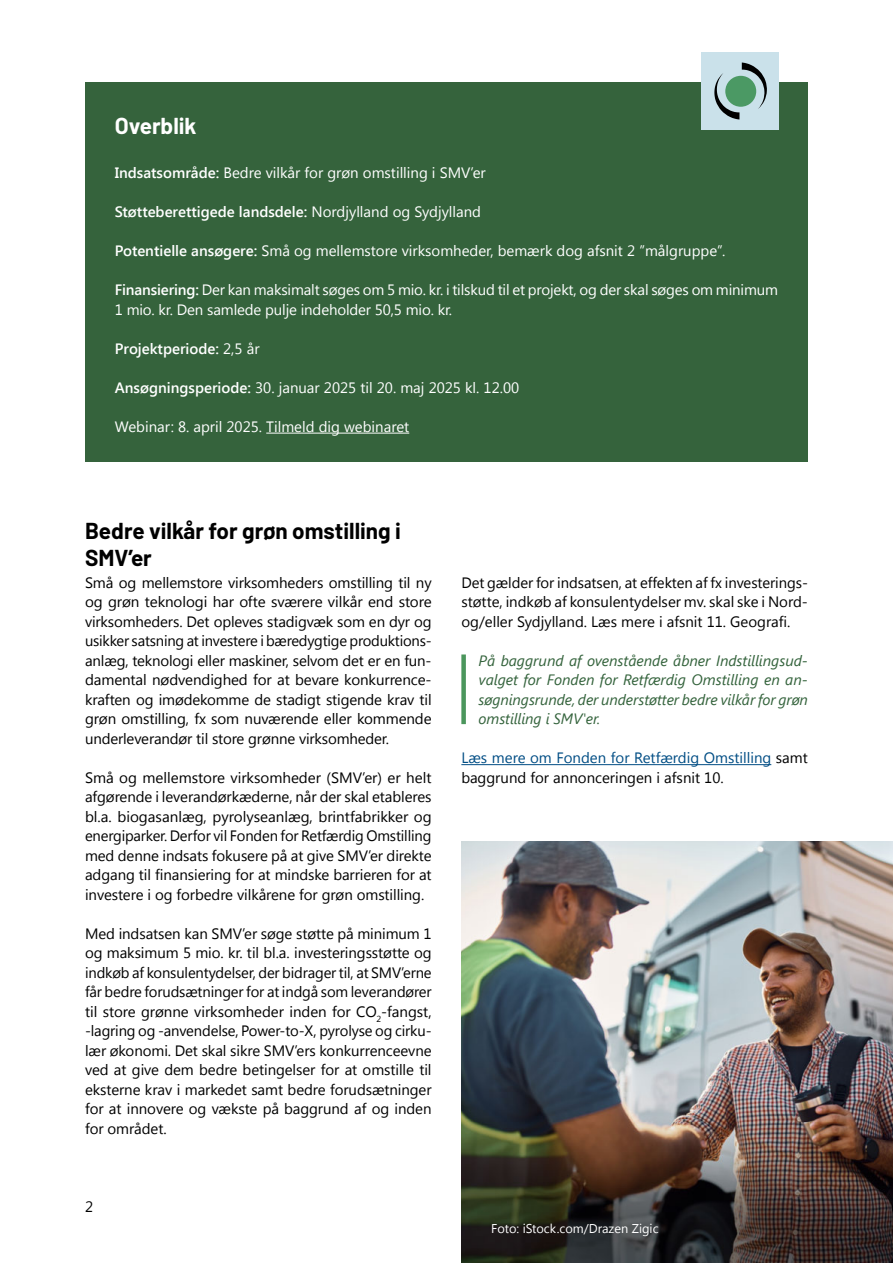
<style>
.page{position:relative;width:893px;height:1263px;background:#fff}
.page>*{position:absolute;margin:0;border:0;box-sizing:border-box;transform-origin:0 0}
.t1{font:700 22.5px/27px "Barlow";color:#000}
.t2{font:700 22.5px "Barlow";color:#fff}
.t3{font:15px/19.5px "Segoe UI";letter-spacing:-.005em;color:#000;text-align:justify}
.t4{font:15px/19.5px "Segoe UI";color:#fff}
.t5{font:italic 15px/19.5px "Segoe UI";letter-spacing:-.005em;color:#34633c;text-align:justify}
.t6{font:600 15px "Segoe UI";color:#fff}
.t7{font:12.75px "Segoe UI";color:#fff}
.s1{font-weight:600}
.s2{font-weight:400}
.s3{font-family:"Segoe UI2"}
.s4{color:#004d84}
</style>
<div class="page">
<div style="left:85px;top:82px;width:723px;height:380px;background:#35633c"></div>
<hr style="left:266px;top:433px;width:143px;height:1px;background:#fff">
<div style="left:701px;top:52px;width:77px;height:78px;background:#cae1ea"></div>
<svg style="left:714px;top:63px;width:53px;height:56px"></svg>
<div style="left:461px;top:654px;width:5px;height:70px;background:#4b965c"></div>
<hr style="left:461px;top:764px;width:310px;height:1px;background:#004d84">
<img style="left:461px;top:841px;width:432px;height:422px">
<h1 class="t2" style="left:115px;top:110px;width:83px">Overblik</h1>
<p class="t4" style="left:115px;top:163px;width:372px"><span class="s1">Indsatsområde:</span> Bedre vilkår for grøn omstilling i SMV’er</p>
<p class="t6" style="left:115px;top:201px;width:368px">Støtteberettigede landsdele: <span class="s2">Nordjylland og Sydjylland</span></p>
<p class="t4" style="left:115px;top:241px;width:612px"><span class="s1">Potentielle ansøgere:</span> Små og mellemstore virksomheder, bemærk dog afsnit 2 ”målgruppe”.</p>
<p class="t4" style="left:115px;top:280px;width:665px"><span class="s1">Finansiering:</span> Der kan maksimalt søges om 5 mio. kr. i tilskud til et projekt, og der skal søges om minimum<br>1 mio. kr. Den samlede pulje indeholder 50,5 mio. kr.</p>
<p class="t6" style="left:115px;top:338px;width:146px">Projektperiode: <span class="s2">2,5 år</span></p>
<p class="t4" style="left:115px;top:377px;width:406px"><span class="s1">Ansøgningsperiode:</span> 30. januar 2025 til 20. maj 2025 kl. 12.00</p>
<p class="t4" style="left:115px;top:416px;width:296px">Webinar: 8. april 2025. Tilmeld dig webinaret</p>
<h1 class="t1" style="left:85px;top:515px;width:317px">Bedre vilkår for grøn omstilling i<br>SMV’er</h1>
<p class="t3" style="left:85px;top:572px;width:348px">Små og mellemstore virksomheders omstilling til ny og grøn teknologi har ofte sværere vilkår end store virksomheders. Det opleves stadigvæk som en dyr og usikker satsning at investere i bæredygtige produktions&shy;anlæg, teknologi eller maskiner, selvom det er en fun&shy;damental nødvendighed for at bevare konkurrence&shy;kraften og imødekomme de stadigt stigende krav til grøn omstilling, fx som nuværende eller kommende underleverandør til store grønne virksomheder.</p>
<p class="t3" style="left:85px;top:767px;width:348px">Små og mellemstore virksomheder (SMV’er) er helt afgørende i leverandørkæderne, når der skal etableres bl.a. biogasanlæg, pyrolyseanlæg, brintfabrikker og energiparker. Derfor vil Fonden for Retfærdig Omstilling med denne indsats fokusere på at give SMV’er direkte <span class="s3">adgang til finansiering for at mindske barrieren for at </span>investere i og forbedre vilkårene for grøn omstilling.</p>
<p class="t3" style="left:85px;top:923px;width:348px">Med indsatsen kan SMV’er søge støtte på minimum 1 og maksimum 5 mio. kr. til bl.a. investeringsstøtte og indkøb af konsulentydelser, der bidrager til, at SMV’erne får bedre forudsætninger for at indgå som leverandører til store grønne virksomheder inden for CO<sub>2</sub>-fangst, -lagring og -anvendelse, Power-to-X, pyrolyse og cirku&shy;lær økonomi. Det skal sikre SMV’ers konkurrenceevne ved at give dem bedre betingelser for at omstille til eksterne krav i markedet samt bedre forudsætninger for at innovere og vækste på baggrund af og inden for området.</p>
<p class="t3" style="left:85px;top:1196px;width:10px">2</p>
<p class="t3" style="left:461px;top:572px;width:348px">Det gælder for indsatsen, at effekten af fx investerings&shy;støtte, indkøb af konsulentydelser mv. skal ske i Nord&shy;<span class="s3">og/eller Sydjylland. Læs mere i afsnit 11. Geografi.</span></p>
<p class="t5" style="left:479px;top:651px;width:331px">På baggrund af ovenstående åbner Indstillingsud&shy;valget for Fonden for Retfærdig Omstilling en an&shy;søgningsrunde, der understøtter bedre vilkår for grøn omstilling i SMV'er.</p>
<p class="t3" style="left:461px;top:748px;width:348px"><span class="s4">Læs mere om Fonden for Retfærdig Omstilling</span> samt baggrund for annonceringen i afsnit 10.</p>
<p class="t7" style="left:491px;top:1220px;width:169px">Foto: iStock.com/Drazen Zigic</p>
</div>
